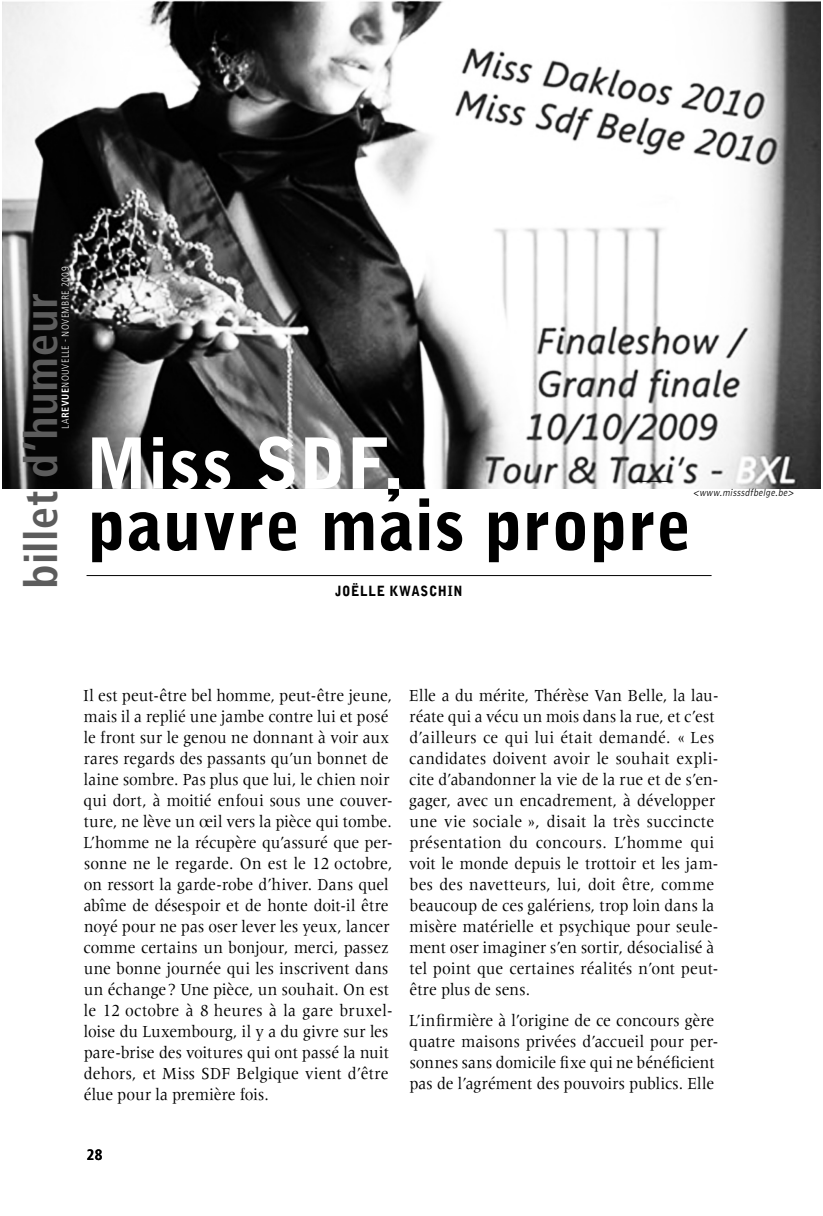
<style>
.page{position:relative;width:823px;height:1216px;background:#fff}
.page>*{position:absolute;margin:0;border:0;box-sizing:border-box;transform-origin:0 0}
.t1{font:900 70px "Bell Gothic";letter-spacing:.005em;color:#000}
.t2{font:900 70px "Bell Gothic";letter-spacing:.02em;color:#fff}
.t3{font:700 condensed 47.25px "Frutiger Next LT";letter-spacing:.015em;color:#5c5c5c}
.t4{font:17.5px/21px "Meridien";letter-spacing:.005em;color:#000;scale:.9 1}
.t5{font:700 condensed 15.75px "Frutiger Next LT";color:#000}
.t6{font:900 14px "Bell Gothic";letter-spacing:.055em;color:#000;scale:.9 1}
.t7{font:300 condensed 10.5px "Frutiger Next LT";letter-spacing:.045em;color:#fff}
.t8{font:italic 300 10.5px "Bell Gothic";color:#000;scale:.9 1}
.s1{font-weight:700}
</style>
<div class="page">
<img style="left:2px;top:1px;width:819px;height:488px">
<hr style="left:87px;top:575px;width:625px;height:1px;background:#000">
<hr style="left:633px;top:481px;width:36px;height:1px;background:#000">
<svg style="left:388px;top:489px;width:11px;height:12px"></svg>
<p class="t7" style="left:62px;top:428px;width:164px;rotate:-90deg">LA<span class="s1">REVUE</span>NOUVELLE - NOVEMBRE 2009</p>
<h2 class="t3" style="left:13px;top:589px;width:298px;rotate:-90deg">billet d’humeur</h2>
<h1 class="t2" style="left:85px;top:437px;width:320px">Miss SDF,</h1>
<h1 class="t1" style="left:88px;top:499px;width:606px">pauvre mais propre</h1>
<p class="t6" style="left:335px;top:585px;width:143px">JOËLLE KWASCHIN</p>
<p class="t8" style="left:693px;top:489px;width:115px">&lt;www.misssdfbelge.be&gt;</p>
<p class="t4" style="left:84px;top:686px;width:345px">Il est peut-être bel homme, peut-être jeune, mais il a replié une jambe contre lui et posé le front sur le genou ne donnant à voir aux rares regards des passants qu’un bonnet de laine sombre. Pas plus que lui, le chien noir qui dort, à moitié enfoui sous une couver&shy;ture, ne lève un œil vers la pièce qui tombe.<br>L’homme ne la récupère qu’assuré que per&shy;sonne ne le regarde. On est le 12 octobre, on ressort la garde-robe d’hiver. Dans quel abîme de désespoir et de honte doit-il être noyé pour ne pas oser lever les yeux, lancer comme certains un bonjour, merci, passez une bonne journée qui les inscrivent dans un échange ? Une pièce, un souhait. On est le 12 octobre à 8 heures à la gare bruxel&shy;loise du Luxembourg, il y a du givre sur les pare-brise des voitures qui ont passé la nuit dehors, et Miss SDF Belgique vient d’être élue pour la première fois.</p>
<p class="t4" style="left:409px;top:686px;width:346px">Elle a du mérite, Thérèse Van Belle, la lau&shy;réate qui a vécu un mois dans la rue, et c’est d’ailleurs ce qui lui était demandé. « Les candidates doivent avoir le souhait expli&shy;cite d’abandonner la vie de la rue et de s’en&shy;gager, avec un encadrement, à développer une vie sociale », disait la très succincte présentation du concours. L’homme qui voit le monde depuis le trottoir et les jam&shy;bes des navetteurs, lui, doit être, comme beaucoup de ces galériens, trop loin dans la misère matérielle et psychique pour seule&shy;ment oser imaginer s’en sortir, désocialisé à tel point que certaines réalités n’ont peut&shy;être plus de sens.</p>
<p class="t4" style="left:409px;top:1011px;width:345px">L’infirmière à l’origine de ce concours gère quatre maisons privées d’accueil pour per&shy;sonnes sans domicile fixe qui ne bénéficient pas de l’agrément des pouvoirs publics. Elle</p>
<p class="t5" style="left:87px;top:1145px;width:17px">28</p>
</div>
